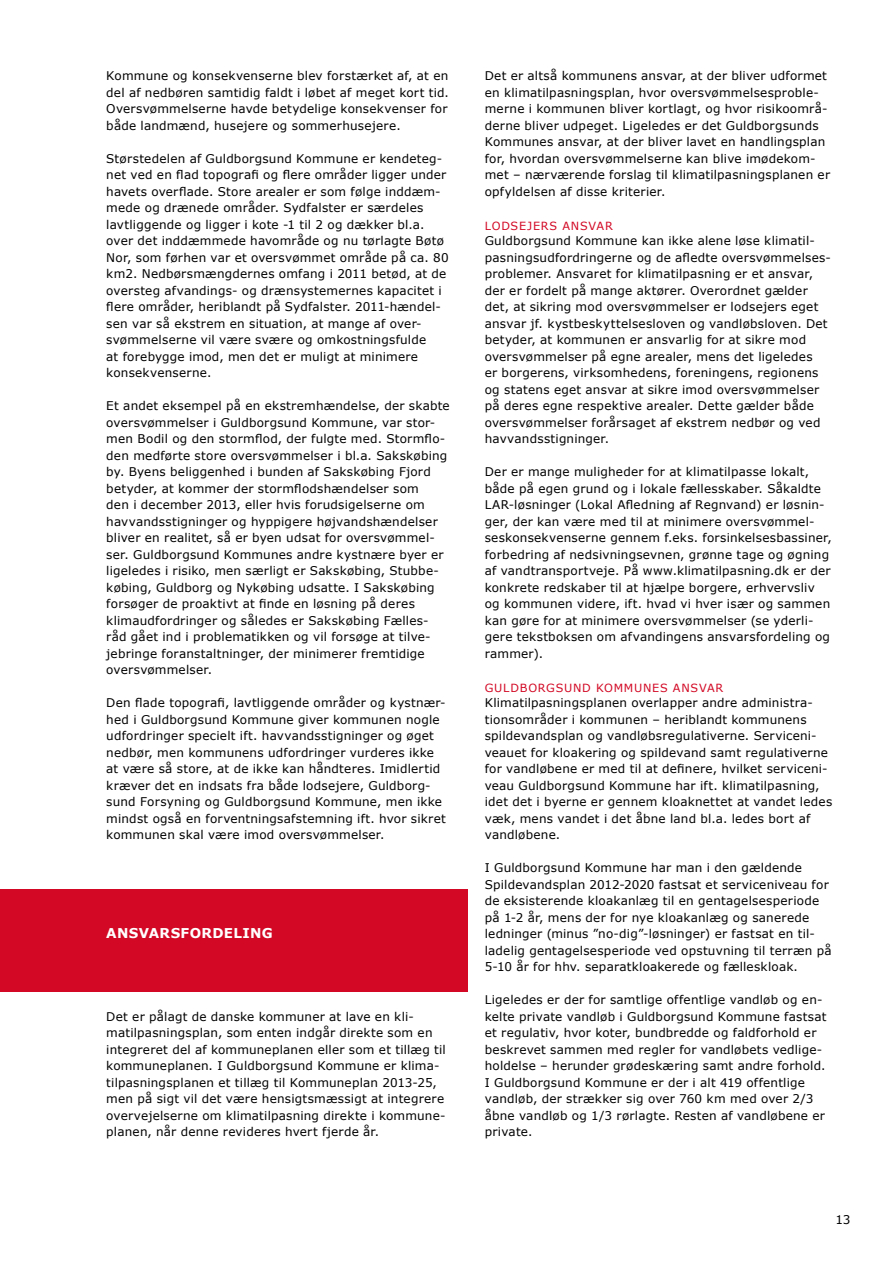
<style>
.page{position:relative;width:893px;height:1263px;background:#fff}
.page>*{position:absolute;margin:0;border:0;box-sizing:border-box;transform-origin:0 0}
.t1{font:700 13.5px "Verdana";letter-spacing:.025em;color:#fff}
.t2{font:12px/16.5px "Verdana";letter-spacing:.015em;color:#000}
.t3{font:11.25px "Verdana";letter-spacing:.065em;color:#d20824}
</style>
<div class="page">
<div style="left:0;top:890px;width:468px;height:102px;background:#d20824"></div>
<p class="t2" style="left:106px;top:68px;width:344px">Kommune og konsekvenserne blev forstærket af, at en del af nedbøren samtidig faldt i løbet af meget kort tid.<br>Oversvømmelserne havde betydelige konsekvenser for både landmænd, husejere og sommerhusejere.</p>
<p class="t2" style="left:106px;top:150px;width:344px">Størstedelen af Guldborgsund Kommune er kendeteg&shy;net ved en flad topografi og flere områder ligger under havets overflade. Store arealer er som følge inddæm&shy;mede og drænede områder. Sydfalster er særdeles lavtliggende og ligger i kote -1 til 2 og dækker bl.a. over det inddæmmede havområde og nu tørlagte Bøtø Nor, som førhen var et oversvømmet område på ca. 80 km2. Nedbørsmængdernes omfang i 2011 betød, at de oversteg afvandings- og drænsystemernes kapacitet i flere områder, heriblandt på Sydfalster. 2011-hændel&shy;sen var så ekstrem en situation, at mange af over&shy;svømmelserne vil være svære og omkostningsfulde<br>at forebygge imod, men det er muligt at minimere konsekvenserne.</p>
<p class="t2" style="left:106px;top:398px;width:345px">Et andet eksempel på en ekstremhændelse, der skabte oversvømmelser i Guldborgsund Kommune, var stor&shy;men Bodil og den stormflod, der fulgte med. Stormflo&shy;den medførte store oversvømmelser i bl.a. Sakskøbing by. Byens beliggenhed i bunden af Sakskøbing Fjord betyder, at kommer der stormflodshændelser som<br>den i december 2013, eller hvis forudsigelserne om havvandsstigninger og hyppigere højvandshændelser bliver en realitet, så er byen udsat for oversvømmel&shy;ser. Guldborgsund Kommunes andre kystnære byer er ligeledes i risiko, men særligt er Sakskøbing, Stubbe&shy;købing, Guldborg og Nykøbing udsatte. I Sakskøbing forsøger de proaktivt at finde en løsning på deres klimaudfordringer og således er Sakskøbing Fælles&shy;råd gået ind i problematikken og vil forsøge at tilve&shy;jebringe foranstaltninger, der minimerer fremtidige oversvømmelser.</p>
<p class="t2" style="left:106px;top:695px;width:341px">Den flade topografi, lavtliggende områder og kystnær&shy;hed i Guldborgsund Kommune giver kommunen nogle udfordringer specielt ift. havvandsstigninger og øget nedbør, men kommunens udfordringer vurderes ikke at være så store, at de ikke kan håndteres. Imidlertid kræver det en indsats fra både lodsejere, Guldborg&shy;sund Forsyning og Guldborgsund Kommune, men ikke mindst også en forventningsafstemning ift. hvor sikret kommunen skal være imod oversvømmelser.</p>
<p class="t1" style="left:106px;top:924px;width:168px">ANSVARSFORDELING</p>
<p class="t2" style="left:106px;top:1008px;width:341px">Det er pålagt de danske kommuner at lave en kli&shy;matilpasningsplan, som enten indgår direkte som en integreret del af kommuneplanen eller som et tillæg til kommuneplanen. I Guldborgsund Kommune er klima&shy;tilpasningsplanen et tillæg til Kommuneplan 2013-25, men på sigt vil det være hensigtsmæssigt at integrere overvejelserne om klimatilpasning direkte i kommune&shy;planen, når denne revideres hvert fjerde år.</p>
<p class="t2" style="left:485px;top:68px;width:347px">Det er altså kommunens ansvar, at der bliver udformet en klimatilpasningsplan, hvor oversvømmelsesproble&shy;merne i kommunen bliver kortlagt, og hvor risikoområ&shy;derne bliver udpeget. Ligeledes er det Guldborgsunds Kommunes ansvar, at der bliver lavet en handlingsplan for, hvordan oversvømmelserne kan blive imødekom&shy;met – nærværende forslag til klimatilpasningsplanen er opfyldelsen af disse kriterier.</p>
<p class="t3" style="left:485px;top:218px;width:130px">LODSEJERS ANSVAR</p>
<p class="t2" style="left:485px;top:233px;width:348px">Guldborgsund Kommune kan ikke alene løse klimatil&shy;pasningsudfordringerne og de afledte oversvømmelses&shy;problemer. Ansvaret for klimatilpasning er et ansvar, der er fordelt på mange aktører. Overordnet gælder det, at sikring mod oversvømmelser er lodsejers eget ansvar jf. kystbeskyttelsesloven og vandløbsloven. Det betyder, at kommunen er ansvarlig for at sikre mod oversvømmelser på egne arealer, mens det ligeledes<br>er borgerens, virksomhedens, foreningens, regionens og statens eget ansvar at sikre imod oversvømmelser på deres egne respektive arealer. Dette gælder både oversvømmelser forårsaget af ekstrem nedbør og ved havvandsstigninger.</p>
<p class="t2" style="left:485px;top:464px;width:348px">Der er mange muligheder for at klimatilpasse lokalt, både på egen grund og i lokale fællesskaber. Såkaldte LAR-løsninger (Lokal Afledning af Regnvand) er løsnin&shy;ger, der kan være med til at minimere oversvømmel&shy;seskonsekvenserne gennem f.eks. forsinkelsesbassiner, forbedring af nedsivningsevnen, grønne tage og øgning af vandtransportveje. På www.klimatilpasning.dk er der konkrete redskaber til at hjælpe borgere, erhvervsliv og kommunen videre, ift. hvad vi hver især og sammen kan gøre for at minimere oversvømmelser (se yderli&shy;gere tekstboksen om afvandingens ansvarsfordeling og rammer).</p>
<p class="t3" style="left:485px;top:680px;width:240px">GULDBORGSUND KOMMUNES ANSVAR</p>
<p class="t2" style="left:485px;top:695px;width:349px">Klimatilpasningsplanen overlapper andre administra&shy;tionsområder i kommunen – heriblandt kommunens spildevandsplan og vandløbsregulativerne. Serviceni&shy;veauet for kloakering og spildevand samt regulativerne for vandløbene er med til at definere, hvilket serviceni&shy;veau Guldborgsund Kommune har ift. klimatilpasning, idet det i byerne er gennem kloaknettet at vandet ledes væk, mens vandet i det åbne land bl.a. ledes bort af vandløbene.</p>
<p class="t2" style="left:485px;top:860px;width:348px">I Guldborgsund Kommune har man i den gældende Spildevandsplan 2012-2020 fastsat et serviceniveau for de eksisterende kloakanlæg til en gentagelsesperiode på 1-2 år, mens der for nye kloakanlæg og sanerede ledninger (minus ”no-dig”-løsninger) er fastsat en til&shy;ladelig gentagelsesperiode ved opstuvning til terræn på 5-10 år for hhv. separatkloakerede og fælleskloak.</p>
<p class="t2" style="left:485px;top:992px;width:343px">Ligeledes er der for samtlige offentlige vandløb og en&shy;kelte private vandløb i Guldborgsund Kommune fastsat et regulativ, hvor koter, bundbredde og faldforhold er beskrevet sammen med regler for vandløbets vedlige&shy;holdelse – herunder grødeskæring samt andre forhold.<br>I Guldborgsund Kommune er der i alt 419 offentlige vandløb, der strækker sig over 760 km med over 2/3 åbne vandløb og 1/3 rørlagte. Resten af vandløbene er private.</p>
<p class="t2" style="left:835px;top:1211px;width:17px">13</p>
</div>
